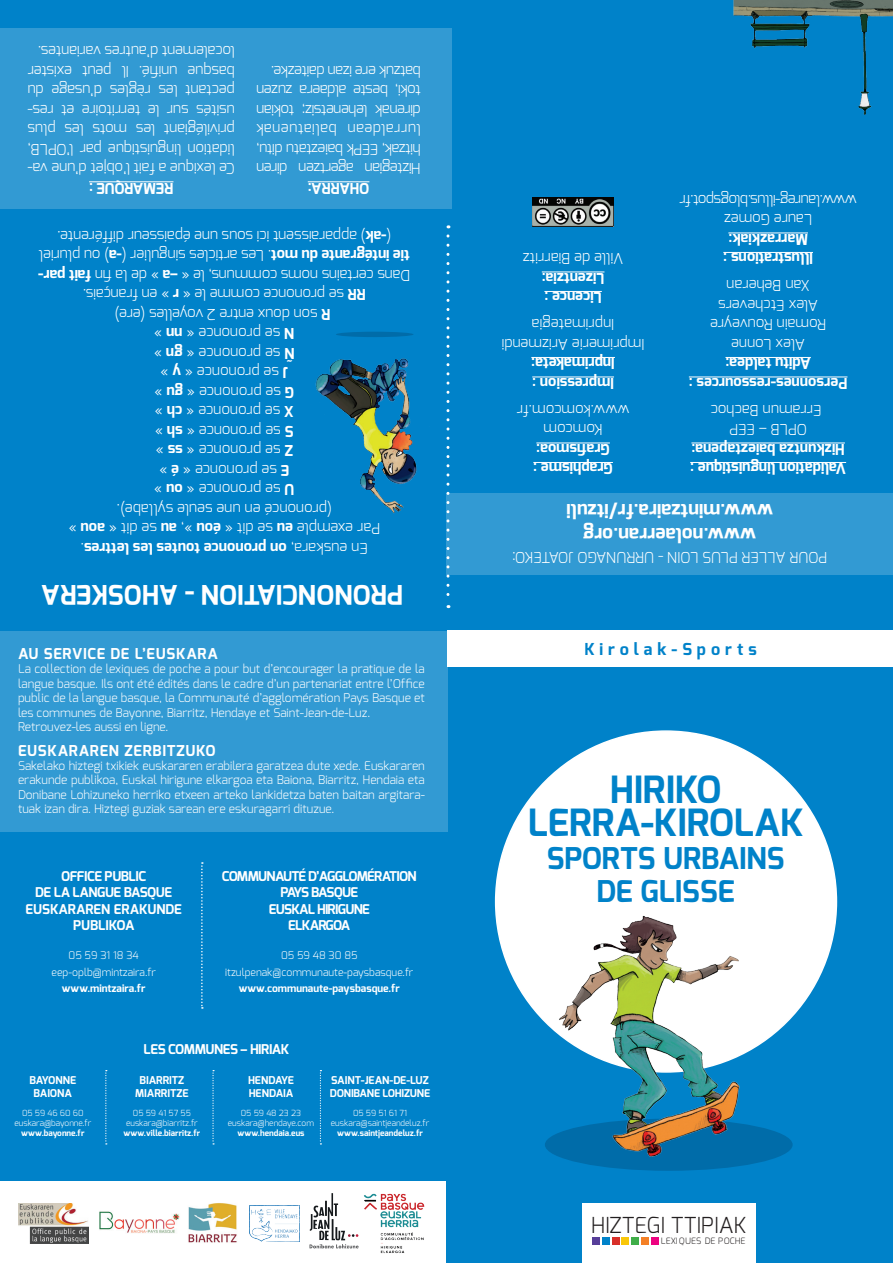
<style>
.page{position:relative;width:893px;height:1263px;background:#0082c9}
.page>*{position:absolute;margin:0;border:0;box-sizing:border-box;transform-origin:0 0}
.t1{font:700 37.5px/33px "Exo";color:#0082c9;text-align:center}
.t2{font:700 30px/33px "Exo";color:#0082c9;text-align:center}
.t3{font:700 27px "Exo";color:#fff}
.t4{font:300 22.05px "Exo";color:#231f20}
.t5{font:700 19.5px/24px "Exo";color:#fff;text-align:center}
.t6{font:700 16.5px "Exo";letter-spacing:.3em;color:#0082c9}
.t7{font:300 15px/19.5px "Exo";letter-spacing:-.01em;color:#fff;text-align:center}
.t8{font:700 15px/19.5px "Exo";color:#fff}
.t9{font:700 15px "Exo";letter-spacing:.05em;color:#fff}
.t10{font:300 15px/19.5px "Exo";letter-spacing:-.035em;color:#fff;text-align:center}
.t11{font:700 13.5px/16.5px "Exo";letter-spacing:-.03em;color:#fff;text-align:center}
.t12{font:700 13.5px/16.5px "Exo";letter-spacing:-.05em;color:#fff;text-align:center}
.t13{font:300 12px/14.4px "Exo";color:#fff}
.t14{font:700 10.8px/12.9px "Exo";color:#fff;text-align:center}
.t15{font:300 10.5px/16.5px "Exo";color:#fff;text-align:center}
.t16{font:700 10.5px "Exo";color:#fff}
.t17{font:300 8.7px "Exo";color:#231f20}
.t18{font:300 8.4px/10.1px "Exo";color:#fff;text-align:center}
.t19{font:700 8.4px "Exo";color:#fff}
.s1{font-weight:700}
</style>
<div class="page">
<div style="left:448px;top:630px;width:445px;height:37px;background:#fff"></div>
<hr style="left:0;top:630px;width:893px;height:1px;background:#fff">
<div style="left:336px;top:332px;width:77px;height:5px;background:#006ca9;border-radius:50%"></div>
<img style="left:315px;top:358px;width:102px;height:156px">
<div style="left:496px;top:731px;width:340px;height:341px;background:#fff;border-radius:50%"></div>
<svg style="left:447px;top:236px;width:2px;height:372px"></svg>
<img style="left:540px;top:916px;width:264px;height:253px">
<hr style="left:446px;top:0;width:1px;height:1263px;background:#fff">
<div style="left:0;top:28px;width:452px;height:181px;background:#329ad3"></div>
<img style="left:733px;top:0;width:160px;height:115px">
<hr style="left:308px;top:181px;width:61px;height:1px;background:#fff">
<hr style="left:89px;top:181px;width:84px;height:1px;background:#fff">
<div style="left:583px;top:1203px;width:173px;height:60px;background:#fff"></div>
<div style="left:592px;top:1237px;width:8px;height:7px;background:#573e99"></div>
<div style="left:602px;top:1237px;width:7px;height:7px;background:#0082c9"></div>
<div style="left:612px;top:1237px;width:7px;height:7px;background:#d82f29"></div>
<div style="left:622px;top:1237px;width:7px;height:7px;background:#f9c709"></div>
<div style="left:631px;top:1237px;width:8px;height:7px;background:#40ae49"></div>
<div style="left:641px;top:1237px;width:7px;height:7px;background:#f48026"></div>
<div style="left:651px;top:1237px;width:7px;height:7px;background:#ed0280"></div>
<hr style="left:690px;top:462px;width:156px;height:1px;background:#fff">
<hr style="left:691px;top:443px;width:154px;height:1px;background:#fff">
<hr style="left:689px;top:377px;width:158px;height:1px;background:#fff">
<hr style="left:725px;top:357px;width:86px;height:1px;background:#fff">
<hr style="left:723px;top:252px;width:90px;height:1px;background:#fff">
<hr style="left:728px;top:233px;width:80px;height:1px;background:#fff">
<hr style="left:533px;top:462px;width:80px;height:1px;background:#fff">
<hr style="left:536px;top:443px;width:74px;height:1px;background:#fff">
<hr style="left:532px;top:377px;width:82px;height:1px;background:#fff">
<hr style="left:531px;top:357px;width:84px;height:1px;background:#fff">
<hr style="left:544px;top:291px;width:58px;height:1px;background:#fff">
<hr style="left:542px;top:272px;width:62px;height:1px;background:#fff">
<img style="left:533px;top:198px;width:80px;height:28px">
<div style="left:0;top:631px;width:448px;height:200px;background:#329ad3"></div>
<div style="left:0;top:1182px;width:446px;height:81px;background:#fff"></div>
<img style="left:18px;top:1204px;width:70px;height:39px">
<img style="left:99px;top:1211px;width:81px;height:22px">
<img style="left:188px;top:1203px;width:49px;height:40px">
<svg style="left:201px;top:862px;width:2px;height:147px"></svg>
<svg style="left:309px;top:1193px;width:37px;height:55px"></svg>
<img style="left:346px;top:1181px;width:96px;height:73px">
<svg style="left:105px;top:1070px;width:2px;height:74px"></svg>
<svg style="left:212px;top:1070px;width:2px;height:74px"></svg>
<svg style="left:320px;top:1070px;width:1px;height:74px"></svg>
<img style="left:250px;top:1205px;width:50px;height:36px">
<div style="left:447px;top:493px;width:446px;height:82px;background:#329ad3"></div>
<p class="t7" style="left:235px;top:178px;width:209px;text-align:justify;rotate:-180deg">Ce lexique a fait l’objet d’une va&shy;lidation linguistique par l’OPLB, privilégiant les mots les plus usités sur le territoire et res&shy;pectant les règles d’usage du basque unifié. Il peut exister localement d’autres variantes.</p>
<p class="t8" style="left:173px;top:198px;width:86px;rotate:-180deg">REMARQUE :</p>
<p class="t7" style="left:421px;top:178px;width:166px;text-align:justify;rotate:-180deg">Hiztegian agertzen diren hitzak, EEPk baieztatu ditu, lurraldean baliatuenak direnak lehenetsiz; tokian toki, beste aldaera zuzen batzuk ere izan daitezke.</p>
<p class="t8" style="left:369px;top:198px;width:63px;rotate:-180deg">OHARRA:</p>
<p class="t7" style="left:410px;top:558px;width:374px;rotate:-180deg">En euskara, <span class="s1">on prononce toutes les lettres</span>.<br>Par exemple <span class="s1">eu</span> se dit « <span class="s1">éou</span> », <span class="s1">au</span> se dit « <span class="s1">aou</span> » (prononcé en une seule syllabe).<br><span class="s1">U</span> se prononce « <span class="s1">ou</span> »<br><span class="s1">E</span> se prononce « <span class="s1">é</span> »<br><span class="s1">Z</span> se prononce « <span class="s1">ss</span> »<br><span class="s1">S</span> se prononce « <span class="s1">sh</span> »<br><span class="s1">X</span> se prononce « <span class="s1">ch</span> »<br><span class="s1">G</span> se prononce « <span class="s1">gu</span> »<br><span class="s1">J</span> se prononce « <span class="s1">y</span> »<br><span class="s1">Ñ</span> se prononce « <span class="s1">gn</span> »<br><span class="s1">N</span> se prononce « <span class="s1">nn</span> »<br><span class="s1">R</span> son doux entre 2 voyelles (ere)<br><span class="s1">RR</span> se prononce comme le « <span class="s1">r</span> » en français.<br>Dans certains noms communs, le « <span class="s1">–a</span> » de la fin <span class="s1">fait par&shy;tie intégrante du mot</span>. Les articles singulier (<span class="s1">-a</span>) ou pluriel (<span class="s1">-ak</span>) apparaissent ici sous une épaisseur différente.</p>
<h3 class="t3" style="left:403px;top:612px;width:363px;rotate:-180deg">PRONONCIATION - AHOSKERA</h3>
<p class="t9" style="left:18px;top:644px;width:201px">AU SERVICE DE L’EUSKARA</p>
<p class="t13" style="left:18px;top:662px;width:408px">La collection de lexiques de poche a pour but d’encourager la pratique de la langue basque. Ils ont été édités dans le cadre d’un partenariat entre l’Office public de la langue basque, la Communauté d’agglomération Pays Basque et les communes de Bayonne, Biarritz, Hendaye et Saint-Jean-de-Luz.<br>Retrouvez-les aussi en ligne.</p>
<p class="t9" style="left:18px;top:741px;width:199px">EUSKARAREN ZERBITZUKO</p>
<p class="t13" style="left:18px;top:758px;width:408px;text-align:justify">Sakelako hiztegi txikiek euskararen erabilera garatzea dute xede. Euskararen erakunde publikoa, Euskal hirigune elkargoa eta Baiona, Biarritz, Hendaia eta Donibane Lohizuneko herriko etxeen arteko lankidetza baten baitan argitara&shy;tuak izan dira. Hiztegi guziak sarean ere eskuragarri dituzue.</p>
<p class="t11" style="left:26px;top:867px;width:158px">OFFICE PUBLIC<br>DE LA LANGUE BASQUE<br>EUSKARAREN ERAKUNDE<br>PUBLIKOA</p>
<p class="t15" style="left:52px;top:947px;width:106px">05 59 31 18 34 eep-oplb@mintzaira.fr</p>
<p class="t16" style="left:62px;top:982px;width:85px">www.mintzaira.fr</p>
<p class="t12" style="left:222px;top:867px;width:196px">COMMUNAUTÉ D’AGGLOMÉRATION<br>PAYS BASQUE<br>EUSKAL HIRIGUNE<br>ELKARGOA</p>
<p class="t15" style="left:225px;top:947px;width:190px">05 59 48 30 85 itzulpenak@communaute-paysbasque.fr</p>
<p class="t16" style="left:239px;top:982px;width:163px">www.communaute-paysbasque.fr</p>
<p class="t11" style="left:144px;top:1041px;width:147px">LES COMMUNES – HIRIAK</p>
<p class="t14" style="left:30px;top:1074px;width:48px">BAYONNE<br>BAIONA</p>
<p class="t14" style="left:135px;top:1074px;width:55px">BIARRITZ<br>MIARRITZE</p>
<p class="t14" style="left:248px;top:1074px;width:47px;text-align:left">HENDAYE<br>HENDAIA</p>
<p class="t14" style="left:330px;top:1074px;width:102px;text-align:left">SAINT-JEAN-DE-LUZ<br>DONIBANE LOHIZUNE</p>
<p class="t18" style="left:14px;top:1108px;width:78px">05 59 46 60 60 euskara@bayonne.fr</p>
<p class="t19" style="left:21px;top:1128px;width:65px">www.bayonne.fr</p>
<p class="t18" style="left:228px;top:1108px;width:88px">05 59 48 23 23 euskara@hendaye.com</p>
<p class="t19" style="left:237px;top:1128px;width:69px">www.hendaia.eus</p>
<p class="t18" style="left:331px;top:1108px;width:100px">05 59 51 61 71 euskara@saintjeandeluz.fr</p>
<p class="t19" style="left:337px;top:1128px;width:87px">www.saintjeandeluz.fr</p>
<p class="t18" style="left:126px;top:1108px;width:73px">05 59 41 57 55 euskara@biarritz.fr</p>
<p class="t19" style="left:123px;top:1128px;width:78px">www.ville.biarritz.fr</p>
<p class="t7" style="left:623px;top:268px;width:102px;rotate:-180deg">Ville de Biarritz</p>
<p class="t8" style="left:604px;top:307px;width:64px;rotate:-180deg">Licence :<br>Lizentzia:</p>
<p class="t7" style="left:645px;top:354px;width:145px;rotate:-180deg">Imprimerie Arizmendi<br>Inprimategia</p>
<p class="t8" style="left:615px;top:393px;width:85px;rotate:-180deg">Impression :<br>Inprimaketa:</p>
<p class="t7" style="left:629px;top:439px;width:114px;rotate:-180deg">Komcom www.komcom.fr</p>
<p class="t8" style="left:613px;top:478px;width:81px;rotate:-180deg">Graphisme :<br>Grafismoa:</p>
<p class="t10" style="left:857px;top:229px;width:179px;rotate:-180deg">Laure Gomez www.laureg-illus.blogspot.fr</p>
<p class="t8" style="left:813px;top:268px;width:91px;text-align:center;rotate:-180deg">Illustrations :<br>Marrazkiak:</p>
<p class="t7" style="left:826px;top:354px;width:118px;rotate:-180deg">Alex Lonne<br>Romain Rouveyre<br>Alex Etchevers<br>Xan Beheran</p>
<p class="t8" style="left:847px;top:393px;width:160px;text-align:center;rotate:-180deg">Personnes-ressources :<br>Aditu taldea:</p>
<p class="t7" style="left:822px;top:439px;width:113px;rotate:-180deg">OPLB – EEP<br>Erramun Bachoc</p>
<p class="t8" style="left:846px;top:478px;width:157px;rotate:-180deg">Validation linguistique :<br>Hizkuntza baieztapena:</p>
<h3 class="t5" style="left:773px;top:547px;width:208px;rotate:-180deg">www.nolaerran.org www.mintzaira.fr/itzuli</h3>
<p class="t7" style="left:827px;top:567px;width:316px;rotate:-180deg">POUR ALLER PLUS LOIN - URRUNAGO JOATEKO:</p>
<p class="t6" style="left:584px;top:639px;width:174px">Kirolak-Sports</p>
<h1 class="t1" style="left:528px;top:773px;width:277px">HIRIKO<br>LERRA-KIROLAK</h1>
<h2 class="t2" style="left:547px;top:842px;width:239px">SPORTS URBAINS<br>DE GLISSE</h2>
<h3 class="t4" style="left:591px;top:1210px;width:157px">HIZTEGI TTIPIAK</h3>
<p class="t17" style="left:661px;top:1235px;width:86px">LEXIQUES DE POCHE</p>
</div>
